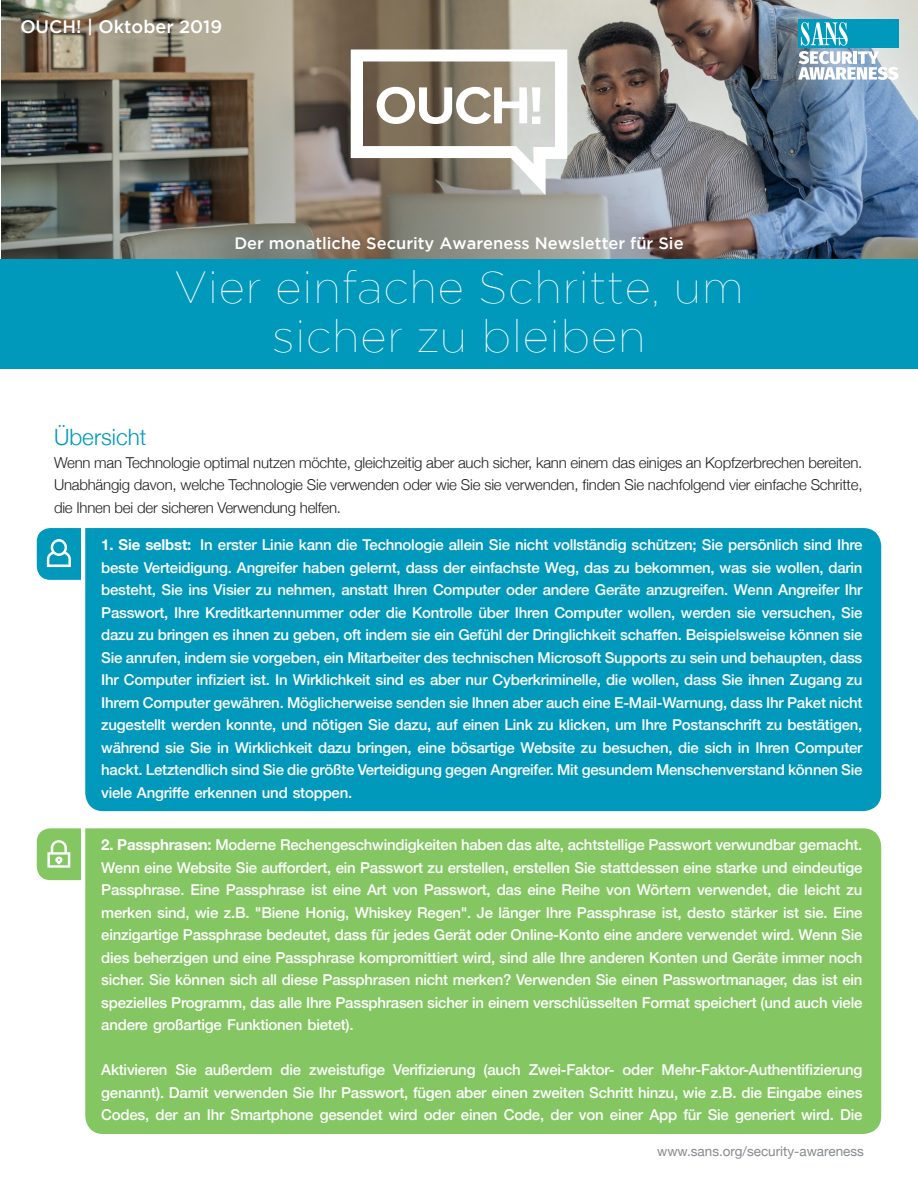
<style>
.page{position:relative;width:918px;height:1188px;background:#fff}
.page>*{position:absolute;margin:0;border:0;box-sizing:border-box;transform-origin:0 0}
.t1{font:100 45px "Gotham";letter-spacing:.02em;color:#fff}
.MainText{font:300 22.5px "Helvetica Neue";color:#0099bc}
.t2{font:500 18px "Gotham";color:#fff}
.t3{font:500 16.5px "Gotham";color:#fff}
.indents{font:500 15px/22.5px "Helvetica Neue";letter-spacing:-.015em;color:#fff}
.MainText-2{font:300 15px/22.5px "Helvetica Neue";letter-spacing:-.015em;color:#231f20;text-align:justify}
.t4{font:13.5px "Helvetica Neue";color:#868a8e}
.s1{font-weight:700}
</style>
<div class="page">
<div style="left:85px;top:828px;width:796px;height:306px;background:#83c662"></div>
<div style="left:85px;top:528px;width:796px;height:283px;background:#0098bb"></div>
<img style="left:1px;top:0;width:917px;height:259px">
<svg style="left:351px;top:50px;width:216px;height:145px"></svg>
<div style="left:798px;top:19px;width:100px;height:29px;background:#0098bb"></div>
<svg style="left:798px;top:22px;width:100px;height:58px"></svg>
<div style="left:0;top:259px;width:918px;height:110px;background:#0099bc"></div>
<svg style="left:37px;top:528px;width:44px;height:52px;background:#23a6c4"></svg>
<svg style="left:37px;top:828px;width:44px;height:52px;background:#95ce7a"></svg>
<p class="t2" style="left:20px;top:16px;width:203px">OUCH! | Oktober 2019</p>
<p class="t3" style="left:234px;top:233px;width:451px">Der monatliche Security Awareness Newsletter für Sie</p>
<p class="t1" style="left:174px;top:263px;width:571px">Vier einfache Schritte, um</p>
<p class="t1" style="left:272px;top:312px;width:375px">sicher zu bleiben</p>
<p class="MainText" style="left:54px;top:419px;width:94px">Übersicht</p>
<p class="MainText-2" style="left:54px;top:450px;width:810px">Wenn man Technologie optimal nutzen möchte, gleichzeitig aber auch sicher, kann einem das einiges an Kopfzerbrechen bereiten.<br>Unabhängig davon, welche Technologie Sie verwenden oder wie Sie sie verwenden, finden Sie nachfolgend vier einfache Schritte, die Ihnen bei der sicheren Verwendung helfen.</p>
<p class="indents" style="left:200px;top:532px;width:664px">In erster Linie kann die Technologie allein Sie nicht vollständig schützen; Sie persönlich sind Ihre</p>
<p class="indents" style="left:101px;top:532px;width:763px"><span class="s1">1. Sie selbst:<br></span>beste Verteidigung. Angreifer haben gelernt, dass der einfachste Weg, das zu bekommen, was sie wollen, darin besteht, Sie ins Visier zu nehmen, anstatt Ihren Computer oder andere Geräte anzugreifen. Wenn Angreifer Ihr Passwort, Ihre Kreditkartennummer oder die Kontrolle über Ihren Computer wollen, werden sie versuchen, Sie dazu zu bringen es ihnen zu geben, oft indem sie ein Gefühl der Dringlichkeit schaffen. Beispielsweise können sie Sie anrufen, indem sie vorgeben, ein Mitarbeiter des technischen Microsoft Supports zu sein und behaupten, dass Ihr Computer infiziert ist. In Wirklichkeit sind es aber nur Cyberkriminelle, die wollen, dass Sie ihnen Zugang zu Ihrem Computer gewähren. Möglicherweise senden sie Ihnen aber auch eine E-Mail-Warnung, dass Ihr Paket nicht zugestellt werden konnte, und nötigen Sie dazu, auf einen Link zu klicken, um Ihre Postanschrift zu bestätigen, während sie Sie in Wirklichkeit dazu bringen, eine bösartige Website zu besuchen, die sich in Ihren Computer hackt. Letztendlich sind Sie die größte Verteidigung gegen Angreifer. Mit gesundem Menschenverstand können Sie viele Angriffe erkennen und stoppen.</p>
<p class="indents" style="left:101px;top:832px;width:763px;text-align:justify"><span class="s1">2. Passphrasen:</span> Moderne Rechengeschwindigkeiten haben das alte, achtstellige Passwort verwundbar gemacht.<br>Wenn eine Website Sie auffordert, ein Passwort zu erstellen, erstellen Sie stattdessen eine starke und eindeutige Passphrase. Eine Passphrase ist eine Art von Passwort, das eine Reihe von Wörtern verwendet, die leicht zu merken sind, wie B.z . "Biene Honig, Whiskey Regen ." Je länger Ihre Passphrase ist, desto stärker ist sie. Eine einzigartige Passphrase bedeutet, dass für jedes Gerät oder Online-Konto eine andere verwendet wird. Wenn Sie dies beherzigen und eine Passphrase kompromittiert wird, sind alle Ihre anderen Konten und Geräte immer noch sicher. Sie können sich all diese Passphrasen nicht merken? Verwenden Sie einen Passwortmanager, das ist ein spezielles Programm, das alle Ihre Passphrasen sicher in einem verschlüsselten Format speichert (und auch viele andere großartige Funktionen bietet .(</p>
<p class="indents" style="left:662px;top:1057px;width:202px">Mehr-Faktor-Authentifizierung</p>
<p class="indents" style="left:176px;top:1057px;width:23px">Sie</p>
<p class="indents" style="left:205px;top:1057px;width:69px">außerdem</p>
<p class="indents" style="left:484px;top:1057px;width:39px">(auch</p>
<p class="indents" style="left:101px;top:1057px;width:763px">Aktivieren<br>genannt .) Damit verwenden Sie Ihr Passwort, fügen aber einen zweiten Schritt hinzu, wie B.z . die Eingabe eines<br>Codes, der an Ihr Smartphone gesendet wird oder einen Code, der von einer App für Sie generiert wird. Die</p>
<p class="indents" style="left:281px;top:1057px;width:22px">die</p>
<p class="indents" style="left:309px;top:1057px;width:78px">zweistufige</p>
<p class="indents" style="left:393px;top:1057px;width:84px">Verifizierung</p>
<p class="indents" style="left:529px;top:1057px;width:87px">Zwei-Faktor-</p>
<p class="indents" style="left:623px;top:1057px;width:33px">oder</p>
<p class="t4" style="left:657px;top:1142px;width:208px">www.sans.org/security-awareness</p>
</div>
